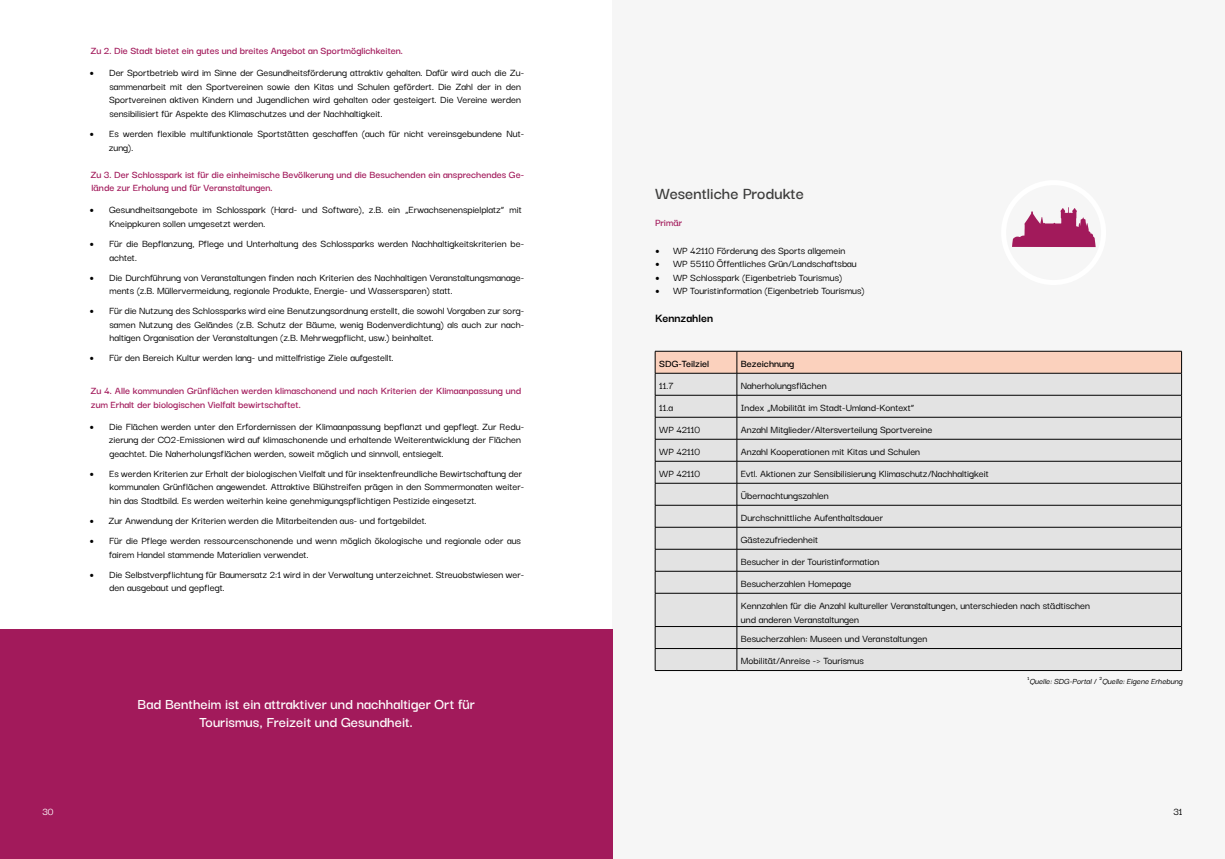
<style>
.page{position:relative;width:1225px;height:859px;background:#fff}
.page>*{position:absolute;margin:0;border:0;box-sizing:border-box;transform-origin:0 0}
.t1{font:600 18px "Darker Grotesque";color:#3c3c3b}
.t2{font:600 16px/18px "Darker Grotesque";color:#fff;text-align:center}
.t3{font:700 13px "Darker Grotesque";color:#000}
.t4{font:500 11px/13.6px "Darker Grotesque";color:#000}
.t5{font:600 11px/13.6px "Darker Grotesque";color:#a21a5b}
.t6{font:600 11px "Darker Grotesque";color:#000}
.t7{font:500 11px "Darker Grotesque";color:#fff}
.t8{font:italic 500 9px "Darker Grotesque";color:#000}
.s1{font-family:"Minion Pro";font-weight:400;font-size:12px}
.s2{font-style:normal}
</style>
<div class="page">
<div style="left:612px;top:0;width:613px;height:859px;background:#f6f6f6"></div>
<div style="left:656px;top:594px;width:525px;height:76px;background:#e3e3e3"></div>
<hr style="left:655px;top:670px;width:82px;height:1px;background:#000">
<hr style="left:736px;top:593px;width:1px;height:33px;background:#000">
<svg style="left:736px;top:627px;width:1px;height:43px"></svg>
<hr style="left:737px;top:670px;width:444px;height:1px;background:#000">
<svg style="left:655px;top:351px;width:527px;height:242px;background:#d2cecd"></svg>
<hr style="left:655px;top:593px;width:82px;height:1px;background:#000">
<hr style="left:655px;top:593px;width:1px;height:33px;background:#000">
<hr style="left:737px;top:593px;width:444px;height:1px;background:#000">
<hr style="left:1181px;top:593px;width:1px;height:33px;background:#000">
<hr style="left:655px;top:626px;width:82px;height:1px;background:#000">
<svg style="left:655px;top:627px;width:1px;height:43px"></svg>
<hr style="left:737px;top:626px;width:444px;height:1px;background:#000">
<svg style="left:1181px;top:627px;width:1px;height:43px"></svg>
<hr style="left:655px;top:648px;width:82px;height:1px;background:#000">
<hr style="left:737px;top:648px;width:444px;height:1px;background:#000">
<div style="left:1001px;top:180px;width:105px;height:105px;border:5px solid #fff;border-radius:50%"></div>
<svg style="left:1012px;top:207px;width:83px;height:40px"></svg>
<div style="left:0;top:629px;width:612px;height:230px;background:#a21a5b"></div>
<p class="t5" style="left:90px;top:43px;width:314px">Zu 2. Die Stadt bietet ein gutes und breites Angebot an Sportmöglichkeiten.</p>
<p class="t4" style="left:109px;top:65px;width:416px;text-indent:-20px"><span class="s1">•</span> Der Sportbetrieb wird im Sinne der Gesundheitsförderung attraktiv gehalten. Dafür wird auch die Zu&shy;sammenarbeit mit den Sportvereinen sowie den Kitas und Schulen gefördert. Die Zahl der in den Sportvereinen aktiven Kindern und Jugendlichen wird gehalten oder gesteigert. Die Vereine werden sensibilisiert für Aspekte des Klimaschutzes und der Nachhaltigkeit.</p>
<p class="t4" style="left:109px;top:126px;width:417px;text-indent:-19px"><span class="s1">•</span> Es werden flexible multifunktionale Sportstätten geschaffen (auch für nicht vereinsgebundene Nut&shy;zung).</p>
<p class="t5" style="left:90px;top:167px;width:435px">Zu 3. Der Schlosspark ist für die einheimische Bevölkerung und die Besuchenden ein ansprechendes Ge&shy;lände zur Erholung und für Veranstaltungen.</p>
<p class="t4" style="left:109px;top:202px;width:414px;text-indent:-20px"><span class="s1">•</span> Gesundheitsangebote im Schlosspark (Hard- und Software), z.B. ein „Erwachsenenspielplatz“ mit<br>Kneippkuren sollen umgesetzt werden.</p>
<p class="t4" style="left:109px;top:236px;width:416px;text-indent:-20px"><span class="s1">•</span> Für die Bepflanzung, Pflege und Unterhaltung des Schlossparks werden Nachhaltigkeitskriterien be&shy;achtet.</p>
<p class="t4" style="left:109px;top:270px;width:416px;text-indent:-20px"><span class="s1">•</span> Die Durchführung von Veranstaltungen finden nach Kriterien des Nachhaltigen Veranstaltungsmanage&shy;ments (z.B. Müllervermeidung, regionale Produkte, Energie- und Wassersparen) statt.</p>
<p class="t4" style="left:109px;top:303px;width:416px;text-align:justify;text-indent:-20px"><span class="s1">•</span> Für die Nutzung des Schlossparks wird eine Benutzungsordnung erstellt, die sowohl Vorgaben zur sorg&shy;samen Nutzung des Geländes (z.B. Schutz der Bäume, wenig Bodenverdichtung) als auch zur nach&shy;haltigen Organisation der Veranstaltungen (z.B. Mehrwegpflicht, usw.) beinhaltet.</p>
<p class="t4" style="left:89px;top:350px;width:306px"><span class="s1">•</span> Für den Bereich Kultur werden lang- und mittelfristige Ziele aufgestellt.</p>
<p class="t5" style="left:90px;top:383px;width:432px">Zu 4. Alle kommunalen Grünflächen werden klimaschonend und nach Kriterien der Klimaanpassung und zum Erhalt der biologischen Vielfalt bewirtschaftet.</p>
<p class="t4" style="left:109px;top:419px;width:417px;text-indent:-19px"><span class="s1">•</span> Die Flächen werden unter den Erfordernissen der Klimaanpassung bepflanzt und gepflegt. Zur Redu&shy;zierung der CO2-Emissionen wird auf klimaschonende und erhaltende Weiterentwicklung der Flächen geachtet. Die Naherholungsflächen werden, soweit möglich und sinnvoll, entsiegelt.</p>
<p class="t4" style="left:109px;top:466px;width:416px;text-indent:-20px"><span class="s1">•</span> Es werden Kriterien zur Erhalt der biologischen Vielfalt und für insektenfreundliche Bewirtschaftung der kommunalen Grünflächen angewendet. Attraktive Blühstreifen prägen in den Sommermonaten weiter&shy;hin das Stadtbild. Es werden weiterhin keine genehmigungspflichtigen Pestizide eingesetzt.</p>
<p class="t4" style="left:89px;top:513px;width:339px"><span class="s1">•</span> Zur Anwendung der Kriterien werden die Mitarbeitenden aus- und fortgebildet.</p>
<p class="t4" style="left:109px;top:533px;width:413px;text-indent:-20px"><span class="s1">•</span> Für die Pflege werden ressourcenschonende und wenn möglich ökologische und regionale oder aus fairem Handel stammende Materialien verwendet.</p>
<p class="t4" style="left:109px;top:567px;width:416px;text-indent:-20px"><span class="s1">•</span> Die Selbstverpflichtung für Baumersatz 2:1 wird in der Verwaltung unterzeichnet. Streuobstwiesen wer&shy;den ausgebaut und gepflegt.</p>
<h2 class="t2" style="left:138px;top:694px;width:339px">Bad Bentheim ist ein attraktiver und nachhaltiger Ort für<br>Tourismus, Freizeit und Gesundheit.</h2>
<h1 class="t1" style="left:655px;top:180px;width:150px">Wesentliche Produkte</h1>
<p class="t5" style="left:655px;top:215px;width:29px">Primär</p>
<p class="t4" style="left:655px;top:243px;width:192px"><span class="s1">•</span> WP 42110 Förderung des Sports allgemein</p>
<p class="t4" style="left:655px;top:256px;width:203px"><span class="s1">•</span> WP 55110 Öffentliches Grün/Landschaftsbau</p>
<p class="t4" style="left:655px;top:270px;width:189px"><span class="s1">•</span> WP Schlosspark (Eigenbetrieb Tourismus)</p>
<p class="t4" style="left:655px;top:283px;width:211px"><span class="s1">•</span> WP Touristinformation (Eigenbetrieb Tourismus)</p>
<p class="t3" style="left:655px;top:308px;width:60px">Kennzahlen</p>
<p class="t6" style="left:659px;top:355px;width:52px">SDG-Teilziel</p>
<p class="t6" style="left:741px;top:355px;width:55px">Bezeichnung</p>
<p class="t4" style="left:659px;top:378px;width:16px">11.7</p>
<p class="t4" style="left:741px;top:378px;width:87px">Naherholungsflächen</p>
<p class="t4" style="left:659px;top:400px;width:15px">11.a</p>
<p class="t4" style="left:741px;top:400px;width:175px">Index „Mobilität im Stadt-Umland-Kontext“</p>
<p class="t4" style="left:659px;top:422px;width:43px">WP 42110</p>
<p class="t4" style="left:741px;top:422px;width:193px">Anzahl Mitglieder/Altersverteilung Sportvereine</p>
<p class="t4" style="left:659px;top:444px;width:43px">WP 42110</p>
<p class="t4" style="left:741px;top:444px;width:181px">Anzahl Kooperationen mit Kitas und Schulen</p>
<p class="t4" style="left:659px;top:466px;width:43px">WP 42110</p>
<p class="t4" style="left:741px;top:462px;width:350px;line-height:22px">Evtl. Aktionen zur Sensibilisierung Klimaschutz/Nachhaltigkeit<br>Übernachtungszahlen<br>Durchschnittliche Aufenthaltsdauer<br>Gästezufriedenheit<br>Besucher in der Touristinformation<br>Besucherzahlen Homepage<br>Kennzahlen für die Anzahl kultureller Veranstaltungen, unterschieden nach städtischen</p>
<p class="t4" style="left:741px;top:608px;width:188px;line-height:19.7px">und anderen Veranstaltungen<br>Besucherzahlen: Museen und Veranstaltungen</p>
<p class="t4" style="left:741px;top:653px;width:124px">Mobilität/Anreise -&gt; Tourismus</p>
<p class="t8" style="left:1027px;top:674px;width:159px"><sup>1</sup> Quelle:SDG-Portal<span class="s2">/</span> <sup>2</sup> Quelle:Eigene Erhebung</p>
<p class="t7" style="left:43px;top:804px;width:13px">30</p>
<p class="t4" style="left:1173px;top:804px;width:11px">31</p>
</div>
